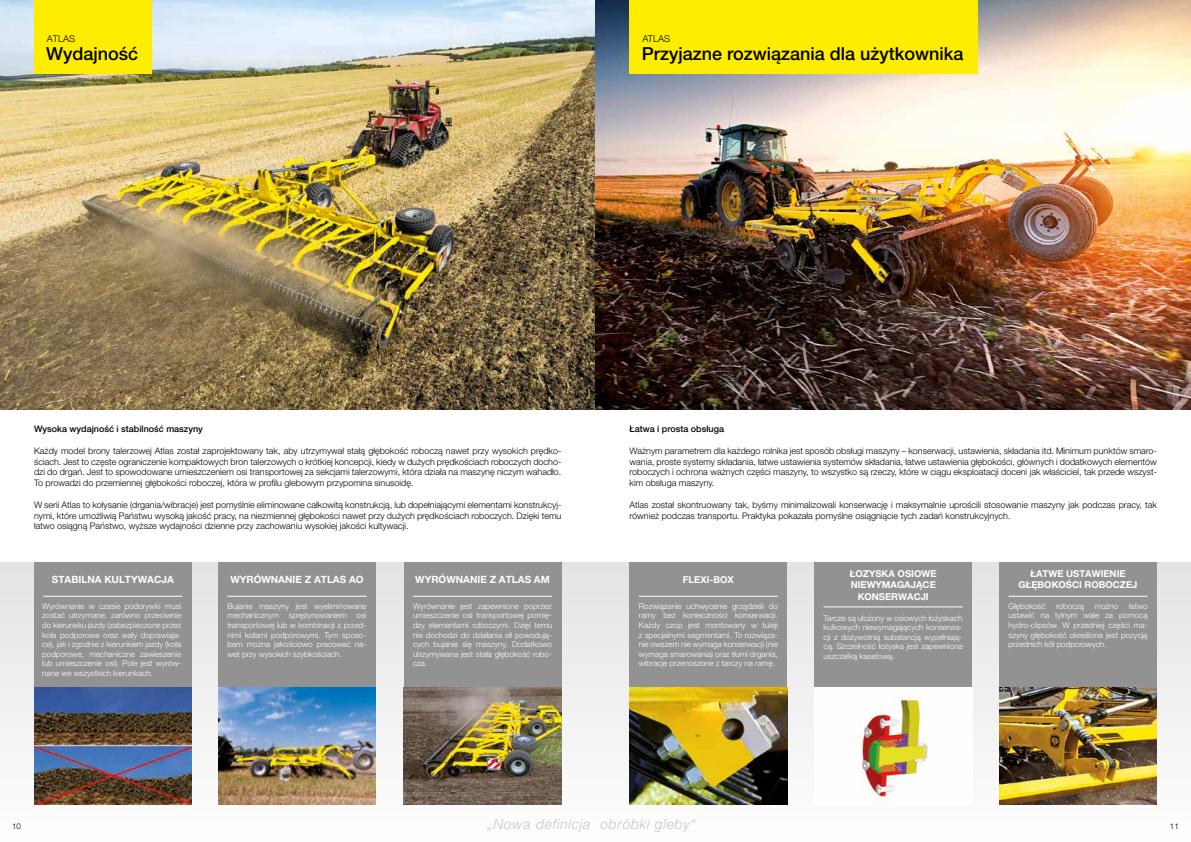
<style>
.page{position:relative;width:1191px;height:842px;background:#fff}
.page>*{position:absolute;margin:0;border:0;box-sizing:border-box;transform-origin:0 0}
.t1{font:500 18px "Helvetica Neue LT Pro";color:#000}
.t2{font:italic 300 14px "Helvetica Neue LT Pro";letter-spacing:.05em;color:#c6c6c6}
.t3{font:700 10px "Helvetica Neue LT Pro";color:#fff}
.t4{font:700 9.5px/11.4px "Helvetica Neue LT Pro";color:#fff;text-align:center}
.t5{font:300 9.5px "Helvetica Neue LT Pro";color:#000}
.t6{font:300 9px/10.8px "Helvetica Neue LT Pro";color:#000;text-align:justify}
.t7{font:500 9px "Helvetica Neue LT Pro";color:#000}
.t8{font:300 8px/9.6px "Helvetica Neue LT Pro";color:#fff;text-align:justify}
.t9{font:300 8px "Helvetica Neue LT Pro";color:#000}
</style>
<div class="page">
<img style="left:0;top:0;width:1191px;height:410px">
<div style="left:0;top:563px;width:1191px;height:279px;background:linear-gradient(to bottom,#e4e4e3,#fefefe)"></div>
<div style="left:34px;top:563px;width:158px;height:241px;background:#929292"></div>
<img style="left:34px;top:687px;width:158px;height:117px">
<div style="left:218px;top:563px;width:158px;height:241px;background:#929292"></div>
<img style="left:218px;top:687px;width:158px;height:117px">
<div style="left:404px;top:563px;width:157px;height:241px;background:#929292"></div>
<img style="left:404px;top:687px;width:157px;height:117px">
<div style="left:629px;top:563px;width:158px;height:241px;background:#929292"></div>
<img style="left:629px;top:687px;width:158px;height:117px">
<div style="left:814px;top:563px;width:158px;height:241px;background:#929292"></div>
<img style="left:814px;top:687px;width:158px;height:117px">
<div style="left:999px;top:563px;width:158px;height:241px;background:#929292"></div>
<img style="left:999px;top:687px;width:158px;height:117px">
<div style="left:629px;top:0;width:349px;height:74px;background:#ffed00"></div>
<div style="left:34px;top:0;width:118px;height:74px;background:#ffed00"></div>
<hr style="left:639px;top:596px;width:139px;height:1px;background:#fff">
<hr style="left:823px;top:606px;width:139px;height:1px;background:#fff">
<hr style="left:1008px;top:596px;width:139px;height:1px;background:#fff">
<hr style="left:43px;top:596px;width:139px;height:1px;background:#fff">
<hr style="left:227px;top:596px;width:139px;height:1px;background:#fff">
<hr style="left:413px;top:596px;width:139px;height:1px;background:#fff">
<p class="t5" style="left:47px;top:32px;width:30px">ATLAS</p>
<p class="t5" style="left:642px;top:32px;width:29px">ATLAS</p>
<h1 class="t1" style="left:46px;top:43px;width:94px">Wydajność</h1>
<h1 class="t1" style="left:642px;top:43px;width:323px">Przyjazne rozwiązania dla użytkownika</h1>
<p class="t7" style="left:34px;top:424px;width:170px">Wysoka wydajność i stabilność maszyny</p>
<p class="t6" style="left:34px;top:445px;width:529px">Każdy model brony talerzowej Atlas został zaprojektowany tak, aby utrzymywał stałą głębokość roboczą nawet przy wysokich prędko&shy;ściach. Jest to częste ograniczenie kompaktowych bron talerzowych o krótkiej koncepcji, kiedy w dużych prędkościach roboczych docho&shy;dzi do drgań. Jest to spowodowane umieszczeniem osi transportowej za sekcjami talerzowymi, która działa na maszynę niczym wahadło.<br>To prowadzi do przemiennej głębokości roboczej, która w profilu glebowym przypomina sinusoidę.</p>
<p class="t6" style="left:34px;top:499px;width:529px">W serii Atlas to kołysanie (drgania/wibracje) jest pomyślnie eliminowane całkowitą konstrukcją, lub dopełniającymi elementami konstrukcyj&shy;nymi, które umożliwią Państwu wysoką jakość pracy, na niezmiennej głębokości nawet przy dużych prędkościach roboczych. Dzięki temu łatwo osiągną Państwo, wyższe wydajności dzienne przy zachowaniu wysokiej jakości kultywacji.</p>
<p class="t7" style="left:629px;top:424px;width:96px">Łatwa i prosta obsługa</p>
<p class="t6" style="left:629px;top:445px;width:529px">Ważnym parametrem dla każdego rolnika jest sposób obsługi maszyny – konserwacji, ustawienia, składania itd. Minimum punktów smaro&shy;wania, proste systemy składania, łatwe ustawienia systemów składania, łatwe ustawienia głębokości, głównych i dodatkowych elementów roboczych i ochrona ważnych części maszyny, to wszystko są rzeczy, które w ciągu eksploatacji doceni jak właściciel, tak przede wszyst&shy;kim obsługa maszyny.</p>
<p class="t6" style="left:629px;top:499px;width:529px">Atlas został skontruowany tak, byśmy minimalizowali konserwację i maksymalnie uprościli stosowanie maszyny jak podczas pracy, tak również podczas transportu. Praktyka pokazała pomyślne osiągniącie tych zadań konstrukcyjnych.</p>
<p class="t3" style="left:230px;top:573px;width:135px">WYRÓWNANIE Z ATLAS AO</p>
<p class="t4" style="left:683px;top:573px;width:52px">FLEXI-BOX</p>
<p class="t4" style="left:850px;top:567px;width:88px">ŁOZYSKA OSIOWE<br>NIEWYMAGAJĄCE<br>KONSERWACJI</p>
<p class="t4" style="left:1018px;top:568px;width:120px">ŁATWE USTAWIENIE<br>GŁĘBOKOŚCI ROBOCZEJ</p>
<p class="t3" style="left:52px;top:573px;width:123px">STABILNA KULTYWACJA</p>
<p class="t3" style="left:415px;top:573px;width:136px">WYRÓWNANIE Z ATLAS AM</p>
<p class="t8" style="left:42px;top:601px;width:140px">Wyrównanie w czasie podorywki musi zostać utrzymane, zarówno przeciwnie do kieruneku jazdy (zabezpieczone przez koła podporowe oraz wały doprawiaja&shy;ce), jak i zgodnie z kierunkiem jazdy (koła podporowe, mechaniczne zawieszenie lub umieszczenie osi). Pole jest wyrów&shy;nane we wszystkich kierunkach.</p>
<p class="t8" style="left:227px;top:601px;width:140px">Bujanie maszyny jest wyeliminowane mechanicznym sprężynowaniem osi transportowej lub w kombinacji z przed&shy;nimi kołami podporowymi. Tym sposo&shy;bem można jakościowo pracować na&shy;wet przy wysokich szybkościach.</p>
<p class="t8" style="left:413px;top:601px;width:140px">Wyrównanie jest zapewnione poprzez umieszczenie osi transportowej pomię&shy;dzy elementami roboczymi. Dzięi temu nie dochodzi do działania sił powodują&shy;cych bujanie się maszyny. Dodatkowo utrzymywana jest stała głębokość robo&shy;cza.</p>
<p class="t8" style="left:639px;top:601px;width:140px">Rozwiązanie uchwycenie grządzieli do ramy bez konieczności konserwacji.<br>Każdy czop jest montowany w tuleji z specjalnymi segmentami. To rozwiąza&shy;nie owszem nie wymaga konserwacji (nie wymaga smarowania) oraz tłumi drgania, wibracje przenoszone z tarczy na ramę.</p>
<p class="t8" style="left:1008px;top:601px;width:39px">Głębokość</p>
<p class="t8" style="left:1056px;top:601px;width:29px">roboczą</p>
<p class="t8" style="left:1094px;top:601px;width:25px">możno</p>
<p class="t8" style="left:1008px;top:601px;width:140px;text-indent:121px">łatwo ustawić na tylnym wale za pomocą hydro-clipsów. W przedniej części ma&shy;szyny głębokość określona jest pozycją przednich kół podporowych.</p>
<p class="t8" style="left:823px;top:613px;width:140px">Tarcze są ułożony w osiowych łożyskach kulkowych niewymagających konserwa&shy;cji z dożywotnią substancją wypełniają&shy;cą. Szczelność łożyska jest zapewniona uszczelką kasetową.</p>
<h2 class="t2" style="left:487px;top:815px;width:210px">„Nowa definicja obróbki gleby“</h2>
<p class="t9" style="left:12px;top:821px;width:10px">10</p>
<p class="t9" style="left:1170px;top:821px;width:10px">11</p>
</div>
